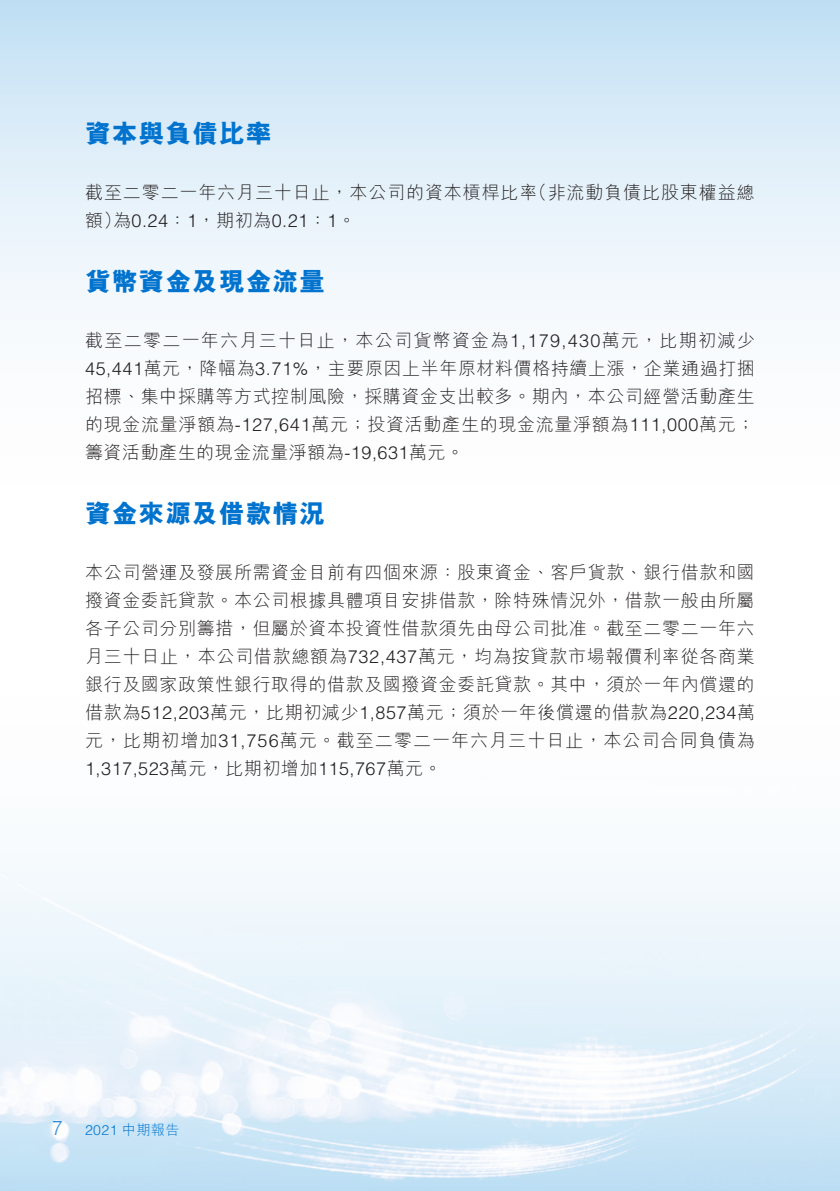
<style>
.page{position:relative;width:840px;height:1191px;background:#fff}
.page>*{position:absolute;margin:0;border:0;box-sizing:border-box;transform-origin:0 0}
.t1{font:800 26px "M Hei HK";letter-spacing:.03em;color:#0073ce}
.t2{font:300 20px "Helvetica LT Std";color:#0073ce;scale:.95 1}
.t3{font:300 18px/28px "M Hei HK";letter-spacing:.04em;color:#231f20;text-align:justify}
.t4{font:300 18px "Helvetica LT Std";letter-spacing:.03em;color:#231f20}
.t5{font:300 14px "Helvetica LT Std";color:#0073ce}
.s1{font-family:"Helvetica LT Std"}
.s2{font-family:"M Hei HK"}
</style>
<div class="page">
<h1 class="t1" style="left:85px;top:120px;width:188px">資本與負債比率</h1>
<p class="t3" style="left:529px;top:178px;width:227px">（非流動負債比股東權益總</p>
<p class="t3" style="left:85px;top:178px;width:453px">截至二零二一年六月三十日止，本公司的資本槓桿比率額為） <span class="s1">0.24</span>：<span class="s1">1</span>，期初為<span class="s1">0.21</span>：<span class="s1">1</span>。</p>
<h1 class="t1" style="left:85px;top:268px;width:241px">貨幣資金及現金流量</h1>
<p class="t3" style="left:85px;top:326px;width:671px">截至二零二一年六月三十日止，本公司貨幣資金為<span class="s1">1,179,430</span>萬元，比期初減少<span class="s1">45,441</span>萬元，降幅為<span class="s1">3.71%</span>，主要原因上半年原材料價格持續上漲，企業通過打捆招標、集中採購等方式控制風險，採購資金支出較多。期內，本公司經營活動產生的現金流量淨額為<span class="s1">-127,641</span>萬元；投資活動產生的現金流量淨額為<span class="s1">111,000</span>萬元;籌資活動產生的現金流量淨額為<span class="s1">-19,631</span>萬元。</p>
<h1 class="t1" style="left:85px;top:500px;width:241px">資金來源及借款情況</h1>
<p class="t3" style="left:85px;top:558px;width:671px">本公司營運及發展所需資金目前有四個來源：股東資金、客戶貨款、銀行借款和國撥資金委託貸款。本公司根據具體項目安排借款，除特殊情況外，借款一般由所屬各子公司分別籌措，但屬於資本投資性借款須先由母公司批准。截至二零二一年六月三十日止，本公司借款總額為<span class="s1">732,437</span>萬元，均為按貸款市場報價利率從各商業銀行及國家政策性銀行取得的借款及國撥資金委託貸款。其中，須於一年內償還的借款為<span class="s1">512,203</span>萬元，比期初減少<span class="s1">1,857</span>萬元；須於一年後償還的借款為<span class="s1">220,234</span>萬元，比期初增加<span class="s1">31,756</span>萬元。截至二零二一年六月三十日止，本公司合同負債為</p>
<p class="t4" style="left:85px;top:758px;width:358px">1,317,523<span class="s2">萬元，比期初增加</span>115,767<span class="s2">萬元。</span></p>
<p class="t2" style="left:52px;top:1115px;width:13px">7</p>
<p class="t5" style="left:85px;top:1121px;width:96px">2021 <span class="s2">中期報告</span></p>
</div>
